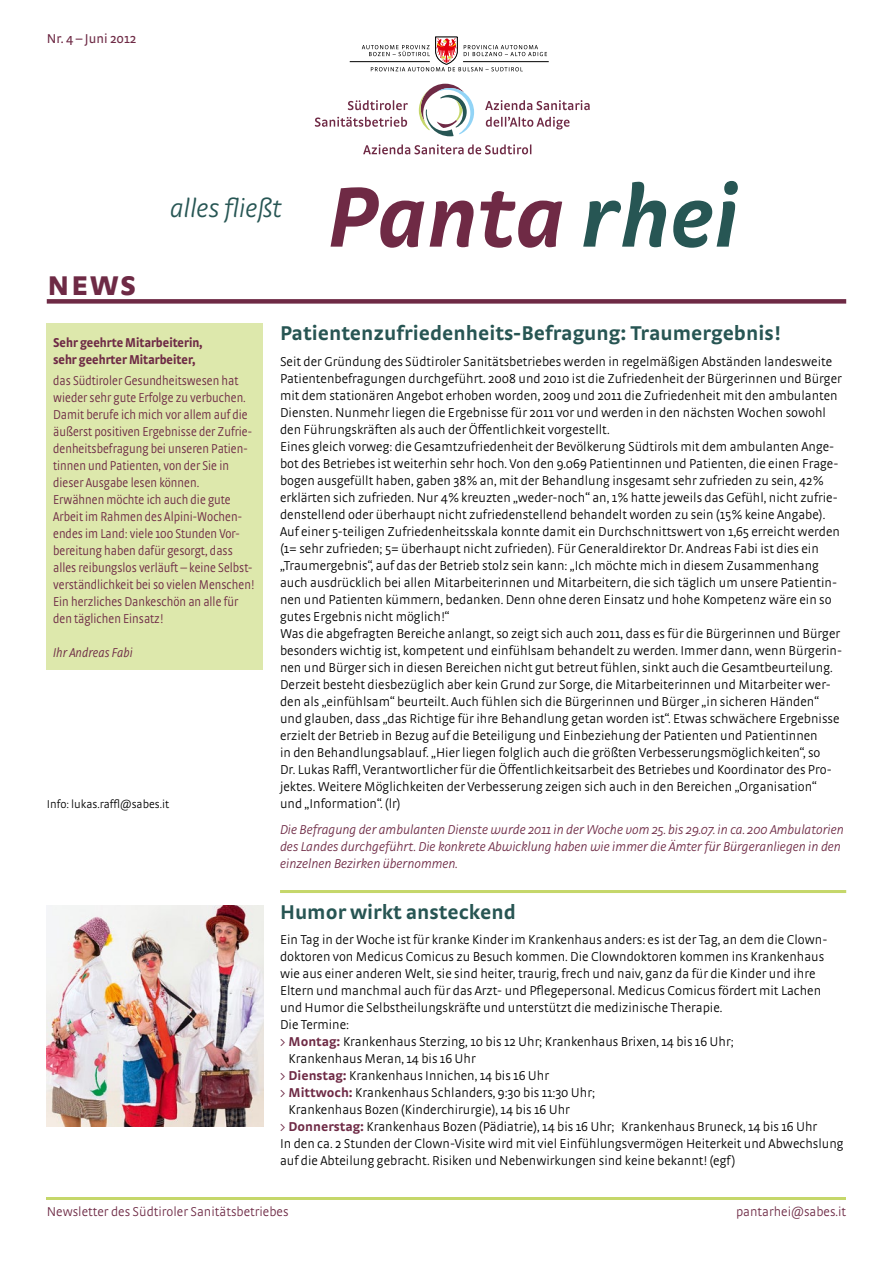
<style>
.page{position:relative;width:893px;height:1263px;background:#fff}
.page>*{position:absolute;margin:0;border:0;box-sizing:border-box;transform-origin:0 0}
.t1{font:italic 700 90px "Strada OT";color:#6f2a45}
.t2{font:700 36px "Strada OT";color:#6e2a45}
.t3{font:italic 300 27px "Strada OT";color:#275654}
.t4{font:700 21px "Strada OT";color:#275553}
.t5{font:300 13.5px/17px "Strada OT";color:#000}
.t6{font:300 condensed 13.5px/17px "Strada OT";color:#6e2a45}
.t7{font:italic 300 13.5px/17px "Strada OT";color:#6e2a45}
.t8{font:300 13.5px "Strada OT";color:#6e2a45}
.t9{font:700 condensed 13.5px/17px "Strada OT";letter-spacing:-.005em;color:#6e2a45}
.t10{font:italic 300 condensed 13.5px "Strada OT";color:#6e2a45}
.t11{font:13.5px "Strada OT";color:#6e2a45}
.t12{font:300 12px "Strada OT";color:#000}
.s1{color:#275654}
.s2{color:#6e2a45}
.s3{font-weight:700;color:#6e2a45}
</style>
<div class="page">
<img style="left:47px;top:906px;width:216px;height:221px">
<div style="left:47px;top:323px;width:216px;height:347px;background:#dde8ac"></div>
<hr style="left:47px;top:1197px;width:799px;height:2px;background:#c5d76a">
<hr style="left:350px;top:61px;width:80px;height:1px;background:#000">
<hr style="left:463px;top:61px;width:86px;height:1px;background:#000">
<svg style="left:485px;top:100px;width:105px;height:10px"></svg>
<svg style="left:486px;top:117px;width:83px;height:12px"></svg>
<svg style="left:348px;top:100px;width:60px;height:10px"></svg>
<svg style="left:315px;top:117px;width:92px;height:10px"></svg>
<svg style="left:363px;top:144px;width:168px;height:10px"></svg>
<svg style="left:419px;top:84px;width:55px;height:52px"></svg>
<svg style="left:362px;top:37px;width:185px;height:34px"></svg>
<div style="left:47px;top:299px;width:799px;height:5px;background:#6e2a45"></div>
<hr style="left:280px;top:890px;width:566px;height:3px;background:#c5d76a">
<p class="t11" style="left:47px;top:30px;width:91px">Nr. 4 – Juni 2012</p>
<h2 class="t2" style="left:47px;top:261px;width:91px">News</h2>
<h3 class="t3" style="left:170px;top:193px;width:113px">alles fließt</h3>
<h1 class="t1" style="left:327px;top:163px;width:413px">Panta <span class="s1">rhei</span></h1>
<p class="t9" style="left:53px;top:334px;width:151px">Sehr geehrte Mitarbeiterin, sehr geehrter Mitarbeiter,</p>
<p class="t6" style="left:53px;top:372px;width:203px">das Südtiroler Gesundheitswesen hat wieder sehr gute Erfolge zu verbuchen.<br>Damit berufe ich mich vor allem auf die äußerst positiven Ergebnisse der Zufrie&shy;denheitsbefragung bei unseren Patien&shy;tinnen und Patienten, von der Sie in dieser Ausgabe lesen können.<br>Erwähnen möchte ich auch die gute Arbeit im Rahmen des Alpini-Wochen&shy;endes im Land: viele 100 Stunden Vor&shy;bereitung haben dafür gesorgt, dass alles reibungslos verläuft – keine Selbst&shy;verständlichkeit bei so vielen Menschen!<br>Ein herzliches Dankeschön an alle für den täglichen Einsatz!</p>
<p class="t10" style="left:53px;top:645px;width:81px">Ihr Andreas Fabi</p>
<p class="t12" style="left:47px;top:797px;width:124px">Info: lukas.raffl@sabes.it</p>
<h3 class="t4" style="left:280px;top:321px;width:502px">Patientenzufriedenheits-Befragung: Traumergebnis!</h3>
<p class="t5" style="left:280px;top:353px;width:564px">Seit der Gründung des Südtiroler Sanitätsbetriebes werden in regelmäßigen Abständen landesweite Patientenbefragungen durchgeführt. 2008 und 2010 ist die Zufriedenheit der Bürgerinnen und Bürger mit dem stationären Angebot erhoben worden, 2009 und 2011 die Zufriedenheit mit den ambulanten Diensten. Nunmehr liegen die Ergebnisse für 2011 vor und werden in den nächsten Wochen sowohl den Führungskräften als auch der Öffentlichkeit vorgestellt.<br>Eines gleich vorweg: die Gesamtzufriedenheit der Bevölkerung Südtirols mit dem ambulanten Ange&shy;bot des Betriebes ist weiterhin sehr hoch. Von den 9.069 Patientinnen und Patienten, die einen Frage&shy;bogen ausgefüllt haben, gaben 38% an, mit der Behandlung insgesamt sehr zufrieden zu sein, 42% erklärten sich zufrieden. Nur 4% kreuzten „weder-noch“ an, 1% hatte jeweils das Gefühl, nicht zufrie&shy;denstellend oder überhaupt nicht zufriedenstellend behandelt worden zu sein (15% keine Angabe).<br>Auf einer 5-teiligen Zufriedenheitsskala konnte damit ein Durchschnittswert von 1,65 erreicht werden (1= sehr zufrieden; 5= überhaupt nicht zufrieden). Für Generaldirektor Dr. Andreas Fabi ist dies ein „Traumergebnis“, auf das der Betrieb stolz sein kann: „Ich möchte mich in diesem Zusammenhang auch ausdrücklich bei allen Mitarbeiterinnen und Mitarbeitern, die sich täglich um unsere Patientin&shy;nen und Patienten kümmern, bedanken. Denn ohne deren Einsatz und hohe Kompetenz wäre ein so gutes Ergebnis nicht möglich!“<br>Was die abgefragten Bereiche anlangt, so zeigt sich auch 2011, dass es für die Bürgerinnen und Bürger besonders wichtig ist, kompetent und einfühlsam behandelt zu werden. Immer dann, wenn Bürgerin&shy;nen und Bürger sich in diesen Bereichen nicht gut betreut fühlen, sinkt auch die Gesamtbeurteilung.<br>Derzeit besteht diesbezüglich aber kein Grund zur Sorge, die Mitarbeiterinnen und Mitarbeiter wer&shy;den als „einfühlsam“ beurteilt. Auch fühlen sich die Bürgerinnen und Bürger „in sicheren Händen“ und glauben, dass „das Richtige für ihre Behandlung getan worden ist“. Etwas schwächere Ergebnisse erzielt der Betrieb in Bezug auf die Beteiligung und Einbeziehung der Patienten und Patientinnen<br>in den Behandlungsablauf. „Hier liegen folglich auch die größten Verbesserungsmöglichkeiten“, so<br>Dr. Lukas Raffl, Verantwortlicher für die Öffentlichkeitsarbeit des Betriebes und Koordinator des Pro&shy;jektes. Weitere Möglichkeiten der Verbesserung zeigen sich auch in den Bereichen „Organisation“ und „Information“. (lr)</p>
<p class="t7" style="left:280px;top:821px;width:565px">Die Befragung der ambulanten Dienste wurde 2011 in der Woche vom 25. bis 29.07. in ca. 200 Ambulatorien des Landes durchgeführt. Die konkrete Abwicklung haben wie immer die Ämter für Bürgeranliegen in den einzelnen Bezirken übernommen.</p>
<h3 class="t4" style="left:280px;top:899px;width:237px">Humor wirkt ansteckend</h3>
<p class="t5" style="left:280px;top:931px;width:549px">Ein Tag in der Woche ist für kranke Kinder im Krankenhaus anders: es ist der Tag, an dem die Clown-</p>
<p class="t5" style="left:280px;top:948px;width:546px">doktoren von Medicus Comicus zu Besuch kommen. Die Clowndoktoren kommen ins Krankenhaus</p>
<p class="t5" style="left:280px;top:965px;width:537px">wie aus einer anderen Welt, sie sind heiter, traurig, frech und naiv, ganz da für die Kinder und ihre</p>
<p class="t5" style="left:280px;top:982px;width:543px">Eltern und manchmal auch für das Arzt- und Pflegepersonal. Medicus Comicus fördert mit Lachen</p>
<p class="t5" style="left:280px;top:999px;width:444px">und Humor die Selbstheilungskräfte und unterstützt die medizinische Therapie.</p>
<p class="t5" style="left:280px;top:1016px;width:71px">Die Termine:</p>
<p class="t5" style="left:280px;top:1033px;width:455px"><span class="s2">&gt;</span> <span class="s3">Montag:</span> Krankenhaus Sterzing, 10 bis 12 Uhr; Krankenhaus Brixen, 14 bis 16 Uhr;</p>
<p class="t5" style="left:289px;top:1050px;width:189px">Krankenhaus Meran, 14 bis 16 Uhr</p>
<p class="t5" style="left:280px;top:1067px;width:271px"><span class="s2">&gt;</span> <span class="s3">Dienstag:</span> Krankenhaus Innichen, 14 bis 16 Uhr</p>
<p class="t5" style="left:280px;top:1084px;width:317px"><span class="s2">&gt;</span> <span class="s3">Mittwoch:</span> Krankenhaus Schlanders, 9:30 bis 11:30 Uhr;</p>
<p class="t5" style="left:289px;top:1101px;width:283px">Krankenhaus Bozen (Kinderchirurgie), 14 bis 16 Uhr</p>
<p class="t5" style="left:280px;top:1118px;width:539px"><span class="s2">&gt;</span> <span class="s3">Donnerstag:</span> Krankenhaus Bozen (Pädiatrie), 14 bis 16 Uhr; Krankenhaus Bruneck, 14 bis 16 Uhr</p>
<p class="t5" style="left:280px;top:1135px;width:565px">In den ca. 2 Stunden der Clown-Visite wird mit viel Einfühlungsvermögen Heiterkeit und Abwechslung</p>
<p class="t5" style="left:280px;top:1152px;width:457px">auf die Abteilung gebracht. Risiken und Nebenwirkungen sind keine bekannt! (egf)</p>
<p class="t8" style="left:47px;top:1204px;width:243px">Newsletter des Südtiroler Sanitätsbetriebes</p>
<p class="t8" style="left:736px;top:1204px;width:112px">pantarhei@sabes.it</p>
</div>
